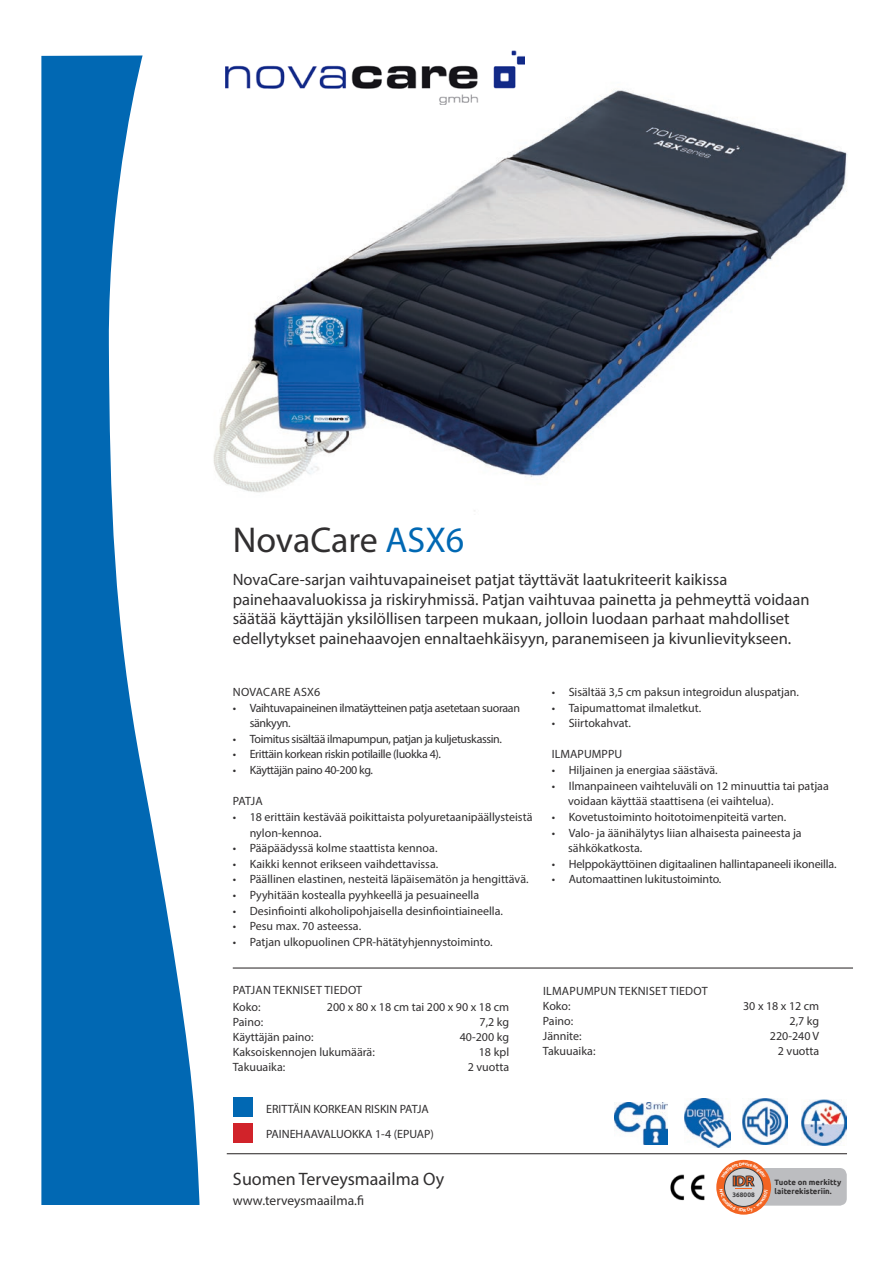
<style>
.page{position:relative;width:893px;height:1263px;background:#fff}
.page>*{position:absolute;margin:0;border:0;box-sizing:border-box;transform-origin:0 0}
.Inget_styckeformat{font:36px "Myriad Pro";color:#312f30}
.Inget_styckeformat-2{font:18px "Myriad Pro";color:#312f30}
.Inget_styckeformat-3{font:16.5px/19.5px "Myriad Pro";color:#312f30}
.Inget_styckeformat-4{font:13.5px "Myriad Pro";color:#312f30}
.Inget_styckeformat-5{font:12px "Myriad Pro";color:#312f30}
.Inget_styckeformat-6{font:12px "Myriad Pro";letter-spacing:-.03em;color:#312f30}
.Inget_styckeformat-7{font:12px "Myriad Pro";letter-spacing:.02em;color:#312f30}
.t1{font:700 7.8px "Ubuntu";color:#312f30}
.t2{font:700 6.45px "Ubuntu";color:#3e3e3f}
.s1{color:#0168b3}
</style>
<div class="page">
<img style="left:213px;top:89px;width:635px;height:422px">
<hr style="left:227px;top:1153px;width:620px;height:1px;background:#231f20">
<div style="left:233px;top:1097px;width:19px;height:20px;background:#0168b3"></div>
<div style="left:233px;top:1123px;width:19px;height:19px;background:#d1232a"></div>
<hr style="left:233px;top:968px;width:620px;height:1px;background:#231f20">
<svg style="left:41px;top:56px;width:158px;height:1149px;fill:#0168b3"></svg>
<img style="left:670px;top:1174px;width:35px;height:27px">
<div style="left:726px;top:1168px;width:121px;height:37px;background:#bcbdc0;border-radius:7px"></div>
<div style="left:716px;top:1160px;width:55px;height:54px;background:#f36421;border-radius:50%"></div>
<img style="left:225px;top:50px;width:300px;height:54px">
<img style="left:684px;top:1098px;width:46px;height:50px">
<img style="left:615px;top:1103px;width:53px;height:42px">
<img style="left:801px;top:1100px;width:45px;height:45px">
<img style="left:742px;top:1099px;width:46px;height:45px">
<svg style="left:719px;top:1162px;width:49px;height:49px"></svg>
<p class="Inget_styckeformat" style="left:233px;top:518px;width:233px">NovaCare <span class="s1">ASX6</span></p>
<p class="Inget_styckeformat-3" style="left:233px;top:570px;width:578px">NovaCare-sarjan vaihtuvapaineiset patjat täyttävät laatukriteerit kaikissa painehaavaluokissa ja riskiryhmissä. Patjan vaihtuvaa painetta ja pehmeyttä voidaan säätää käyttäjän yksilöllisen tarpeen mukaan, jolloin luodaan parhaat mahdolliset edellytykset painehaavojen ennaltaehkäisyyn, paranemiseen ja kivunlievitykseen.</p>
<p class="Inget_styckeformat-7" style="left:233px;top:684px;width:89px">NOVACARE ASX6</p>
<p class="Inget_styckeformat-6" style="left:233px;top:700px;width:289px">• Vaihtuvapaineinen ilmatäytteinen patja asetetaan suoraan</p>
<p class="Inget_styckeformat-6" style="left:250px;top:716px;width:42px">sänkyyn.</p>
<p class="Inget_styckeformat-6" style="left:233px;top:731px;width:271px">• Toimitus sisältää ilmapumpun, patjan ja kuljetuskassin.</p>
<p class="Inget_styckeformat-6" style="left:233px;top:747px;width:210px">• Erittäin korkean riskin potilaille (luokka 4).</p>
<p class="Inget_styckeformat-6" style="left:233px;top:763px;width:142px">• Käyttäjän paino 40-200 kg.</p>
<p class="Inget_styckeformat-5" style="left:233px;top:794px;width:31px">PATJA</p>
<p class="Inget_styckeformat-5" style="left:233px;top:809px;width:301px">• 18 erittäin kestävää poikittaista polyuretaanipäällysteistä</p>
<p class="Inget_styckeformat-5" style="left:250px;top:825px;width:73px">nylon-kennoa.</p>
<p class="Inget_styckeformat-5" style="left:233px;top:841px;width:206px">• Pääpäädyssä kolme staattista kennoa.</p>
<p class="Inget_styckeformat-5" style="left:233px;top:856px;width:207px">• Kaikki kennot erikseen vaihdettavissa.</p>
<p class="Inget_styckeformat-5" style="left:233px;top:872px;width:297px">• Päällinen elastinen, nesteitä läpäisemätön ja hengittävä.</p>
<p class="Inget_styckeformat-5" style="left:233px;top:888px;width:248px">• Pyyhitään kostealla pyyhkeellä ja pesuaineella</p>
<p class="Inget_styckeformat-5" style="left:233px;top:903px;width:272px">• Desinfiointi alkoholipohjaisella desinfiointiaineella.</p>
<p class="Inget_styckeformat-5" style="left:233px;top:919px;width:130px">• Pesu max. 70 asteessa.</p>
<p class="Inget_styckeformat-5" style="left:233px;top:934px;width:261px">• Patjan ulkopuolinen CPR-hätätyhjennystoiminto.</p>
<p class="Inget_styckeformat-5" style="left:552px;top:684px;width:249px">• Sisältää 3,5 cm paksun integroidun aluspatjan.</p>
<p class="Inget_styckeformat-5" style="left:552px;top:700px;width:151px">• Taipumattomat ilmaletkut.</p>
<p class="Inget_styckeformat-5" style="left:552px;top:716px;width:81px">• Siirtokahvat.</p>
<p class="Inget_styckeformat-5" style="left:552px;top:747px;width:72px">ILMAPUMPPU</p>
<p class="Inget_styckeformat-5" style="left:552px;top:763px;width:168px">• Hiljainen ja energiaa säästävä.</p>
<p class="Inget_styckeformat-5" style="left:552px;top:778px;width:279px">• Ilmanpaineen vaihteluväli on 12 minuuttia tai patjaa</p>
<p class="Inget_styckeformat-5" style="left:568px;top:794px;width:207px">voidaan käyttää staattisena (ei vaihtelua).</p>
<p class="Inget_styckeformat-5" style="left:552px;top:809px;width:236px">• Kovetustoiminto hoitotoimenpiteitä varten.</p>
<p class="Inget_styckeformat-5" style="left:552px;top:825px;width:252px">• Valo- ja äänihälytys liian alhaisesta paineesta ja</p>
<p class="Inget_styckeformat-5" style="left:568px;top:841px;width:76px">sähkökatkosta.</p>
<p class="Inget_styckeformat-5" style="left:552px;top:856px;width:286px">• Helppokäyttöinen digitaalinen hallintapaneeli ikoneilla.</p>
<p class="Inget_styckeformat-5" style="left:552px;top:872px;width:171px">• Automaattinen lukitustoiminto.</p>
<p class="Inget_styckeformat-7" style="left:233px;top:982px;width:131px">PATJAN TEKNISET TIEDOT</p>
<p class="Inget_styckeformat-5" style="left:233px;top:999px;width:29px">Koko:</p>
<p class="Inget_styckeformat-5" style="left:327px;top:999px;width:184px">200 x 80 x 18 cm tai 200 x 90 x 18 cm</p>
<p class="Inget_styckeformat-5" style="left:233px;top:1014px;width:32px">Paino:</p>
<p class="Inget_styckeformat-5" style="left:479px;top:1014px;width:31px">7,2 kg</p>
<p class="Inget_styckeformat-5" style="left:233px;top:1029px;width:82px">Käyttäjän paino:</p>
<p class="Inget_styckeformat-5" style="left:460px;top:1029px;width:51px">40-200 kg</p>
<p class="Inget_styckeformat-5" style="left:233px;top:1044px;width:144px">Kaksoiskennojen lukumäärä:</p>
<p class="Inget_styckeformat-5" style="left:479px;top:1044px;width:32px">18 kpl</p>
<p class="Inget_styckeformat-5" style="left:233px;top:1059px;width:54px">Takuuaika:</p>
<p class="Inget_styckeformat-5" style="left:468px;top:1059px;width:43px">2 vuotta</p>
<p class="Inget_styckeformat-5" style="left:266px;top:1101px;width:164px">ERITTÄIN KORKEAN RISKIN PATJA</p>
<p class="Inget_styckeformat-5" style="left:266px;top:1126px;width:169px">PAINEHAAVALUOKKA 1-4 (EPUAP)</p>
<p class="Inget_styckeformat-2" style="left:233px;top:1168px;width:213px">Suomen Terveysmaailma Oy</p>
<p class="Inget_styckeformat-4" style="left:233px;top:1192px;width:133px">www.terveysmaailma.fi</p>
<p class="Inget_styckeformat-7" style="left:543px;top:983px;width:166px">ILMAPUMPUN TEKNISET TIEDOT</p>
<p class="Inget_styckeformat-5" style="left:543px;top:998px;width:29px">Koko:</p>
<p class="Inget_styckeformat-5" style="left:743px;top:998px;width:78px">30 x 18 x 12 cm</p>
<p class="Inget_styckeformat-5" style="left:543px;top:1013px;width:32px">Paino:</p>
<p class="Inget_styckeformat-5" style="left:790px;top:1013px;width:31px">2,7 kg</p>
<p class="Inget_styckeformat-5" style="left:543px;top:1028px;width:40px">Jännite:</p>
<p class="Inget_styckeformat-5" style="left:770px;top:1028px;width:51px">220-240 V</p>
<p class="Inget_styckeformat-5" style="left:543px;top:1043px;width:54px">Takuuaika:</p>
<p class="Inget_styckeformat-5" style="left:778px;top:1043px;width:43px">2 vuotta</p>
<p class="t2" style="left:733px;top:1190px;width:24px">368008</p>
<p class="t1" style="left:775px;top:1178px;width:68px">Tuote on merkitty</p>
<p class="t1" style="left:775px;top:1187px;width:59px">laiterekisteriin.</p>
</div>
